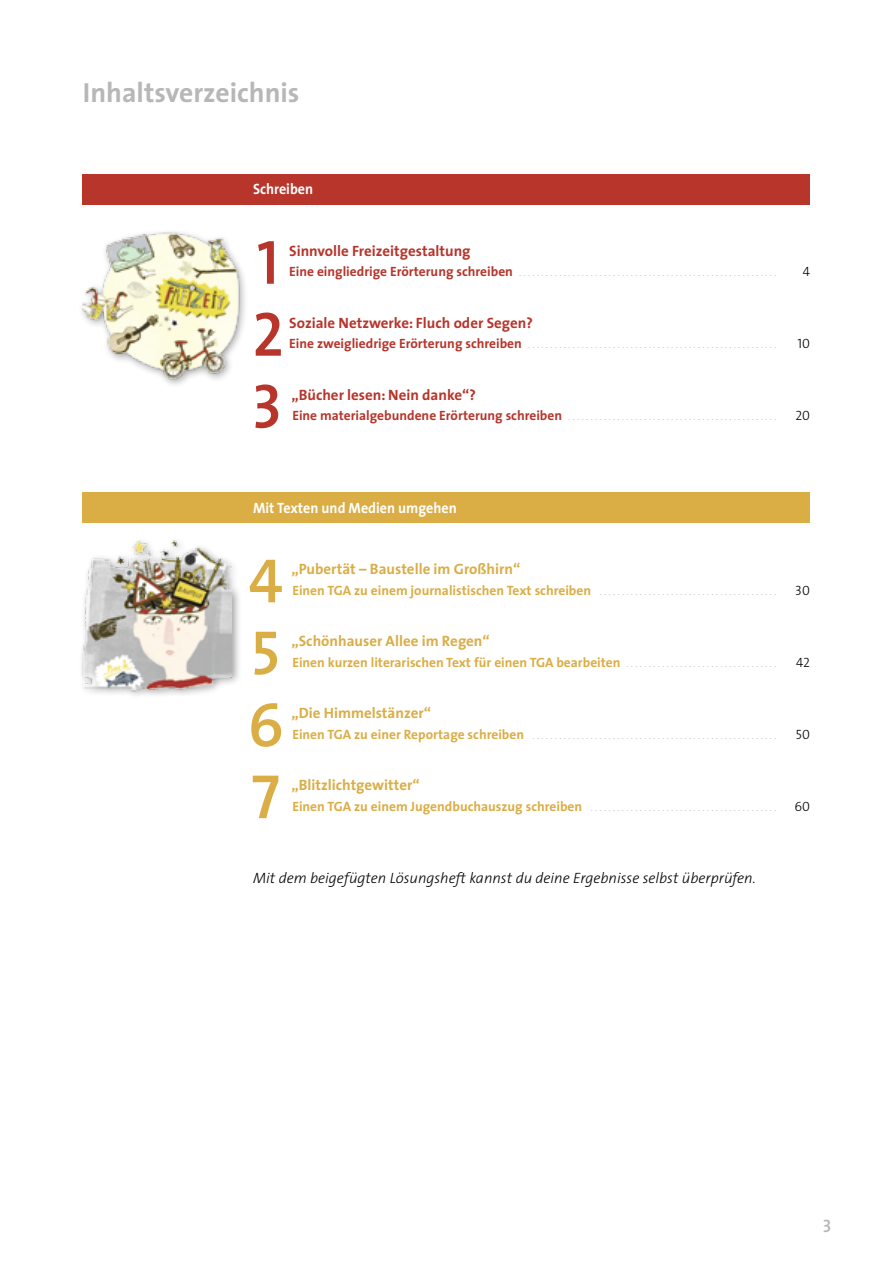
<style>
.page{position:relative;width:893px;height:1263px;background:#fff}
.page>*{position:absolute;margin:0;border:0;box-sizing:border-box;transform-origin:0 0}
.t1{font:63px "The Sans CV Semi Bold Caps";color:#daad45}
.t2{font:63px "The Sans CV Semi Bold Caps";color:#b7352b}
._61_Inhalt_Ü2{font:27.75px "The Sans CV Bold";color:#b7b7b7}
._91_Pagina{font:18px "The Sans CV Semi Bold Caps";color:#b7b7b7}
._63_1_Inhalt_Fließte{font:15px "The Sans CV Bold";color:#daad45}
._63_1_Inhalt_Fließte-2{font:15px "The Sans CV Bold";color:#b7352b}
._63_Inhalt_Fließtext{font:italic 15px "The Sans CV Light";color:#000}
._62_Inhalt_Ü3{font:15px "The Sans CV Bold";color:#fff;scale:.94 1}
._63_2_Inhalt_Fließte{font:13.5px "The Sans CV Bold";color:#daad45}
._63_2_Inhalt_Fließte-2{font:13.5px "The Sans CV Light Caps";color:#000}
._63_2_Inhalt_Fließte-3{font:10.5px "The Sans CV Light";color:#b7b7b7}
.s1{font-family:"The Sans CV Bold";font-size:13.5px;color:#b7352b}
.s2{font-family:"The Sans CV Light";font-size:10.5px;color:#b7b7b7}
.s3{font-family:"The Sans CV Bold";font-size:13.5px;color:#daad45}
</style>
<div class="page">
<div style="left:83px;top:174px;width:727px;height:31px;background:#b7352b"></div>
<div style="left:83px;top:492px;width:727px;height:31px;background:#daad45"></div>
<img style="left:83px;top:232px;width:162px;height:147px">
<div style="left:78px;top:535px;width:164px;height:165px;background:#000;opacity:.4"></div>
<img style="left:83px;top:538px;width:149px;height:158px">
<p class="_61_Inhalt_Ü2" style="left:83px;top:69px;width:218px">Inhaltsverzeichnis</p>
<p class="_62_Inhalt_Ü3" style="left:253px;top:177px;width:66px">Schreiben</p>
<p class="t2" style="left:257px;top:210px;width:24px">1</p>
<p class="t2" style="left:252px;top:282px;width:33px">2</p>
<p class="t2" style="left:252px;top:354px;width:32px">3</p>
<p class="_63_1_Inhalt_Fließte-2" style="left:289px;top:238px;width:183px">Sinnvolle Freizeitgestaltung</p>
<p class="_63_2_Inhalt_Fließte-3" style="left:289px;top:264px;width:489px"><span class="s1">Eine eingliedrige Erörterung schreiben</span> . . . . . . . . . . . . . . . . . . . . . . . . . . . . . . . . . . . . . . . . . . . . . . . . . . . . . . . . . .</p>
<p class="_63_2_Inhalt_Fließte-2" style="left:803px;top:261px;width:9px">4</p>
<p class="_63_1_Inhalt_Fließte-2" style="left:289px;top:310px;width:245px">Soziale Netzwerke: Fluch oder Segen?</p>
<p class="_63_2_Inhalt_Fließte-3" style="left:289px;top:336px;width:489px"><span class="s1">Eine zweigliedrige Erörterung schreiben</span> . . . . . . . . . . . . . . . . . . . . . . . . . . . . . . . . . . . . . . . . . . . . . . . . . . . . . . . .</p>
<p class="_63_2_Inhalt_Fließte-2" style="left:797px;top:333px;width:14px">10</p>
<p class="_63_1_Inhalt_Fließte-2" style="left:291px;top:382px;width:186px">„Bücher lesen: Nein danke“?</p>
<p class="_63_2_Inhalt_Fließte-3" style="left:292px;top:408px;width:485px"><span class="s1">Eine materialgebundene Erörterung schreiben</span> . . . . . . . . . . . . . . . . . . . . . . . . . . . . . . . . . . . . . . . . . . . . . . .</p>
<p class="_63_2_Inhalt_Fließte-2" style="left:795px;top:405px;width:16px">20</p>
<p class="_62_Inhalt_Ü3" style="left:253px;top:495px;width:218px">Mit Texten und Medien umgehen</p>
<p class="t1" style="left:248px;top:528px;width:36px">4</p>
<p class="t1" style="left:251px;top:600px;width:31px">5</p>
<p class="t1" style="left:248px;top:672px;width:38px">6</p>
<p class="t1" style="left:251px;top:744px;width:30px">7</p>
<p class="_63_1_Inhalt_Fließte" style="left:291px;top:557px;width:230px">„Pubertät – Baustelle im Großhirn“</p>
<p class="_63_2_Inhalt_Fließte" style="left:292px;top:579px;width:485px">Einen TGA zu einem journalistischen Text schreiben <span class="s2">. . . . . . . . . . . . . . . . . . . . . . . . . . . . . . . . . . . . . . . .</span></p>
<p class="_63_2_Inhalt_Fließte-2" style="left:795px;top:579px;width:16px">30</p>
<p class="_63_1_Inhalt_Fließte" style="left:291px;top:629px;width:200px">„Schönhauser Allee im Regen“</p>
<p class="_63_2_Inhalt_Fließte" style="left:292px;top:651px;width:485px">Einen kurzen literarischen Text für einen TGA bearbeiten <span class="s2">. . . . . . . . . . . . . . . . . . . . . . . . . . . . . . . . . .</span></p>
<p class="_63_2_Inhalt_Fließte-2" style="left:796px;top:651px;width:16px">42</p>
<p class="_63_1_Inhalt_Fließte" style="left:291px;top:701px;width:141px">„Die Himmelstänzer“</p>
<p class="_63_2_Inhalt_Fließte-3" style="left:292px;top:727px;width:485px"><span class="s3">Einen TGA zu einer Reportage schreiben</span> . . . . . . . . . . . . . . . . . . . . . . . . . . . . . . . . . . . . . . . . . . . . . . . . . . . . . . .</p>
<p class="_63_2_Inhalt_Fließte-2" style="left:796px;top:723px;width:16px">50</p>
<p class="_63_1_Inhalt_Fließte" style="left:291px;top:773px;width:130px">„Blitzlichtgewitter“</p>
<p class="_63_2_Inhalt_Fließte-3" style="left:292px;top:799px;width:485px"><span class="s3">Einen TGA zu einem Jugendbuchauszug schreiben</span> . . . . . . . . . . . . . . . . . . . . . . . . . . . . . . . . . . . . . . . . . .</p>
<p class="_63_2_Inhalt_Fließte-2" style="left:794px;top:795px;width:17px">60</p>
<p class="_63_Inhalt_Fließtext" style="left:253px;top:865px;width:504px">Mit dem beigefügten Lösungsheft kannst du deine Ergebnisse selbst überprüfen.</p>
<p class="_91_Pagina" style="left:823px;top:1211px;width:10px">3</p>
</div>
